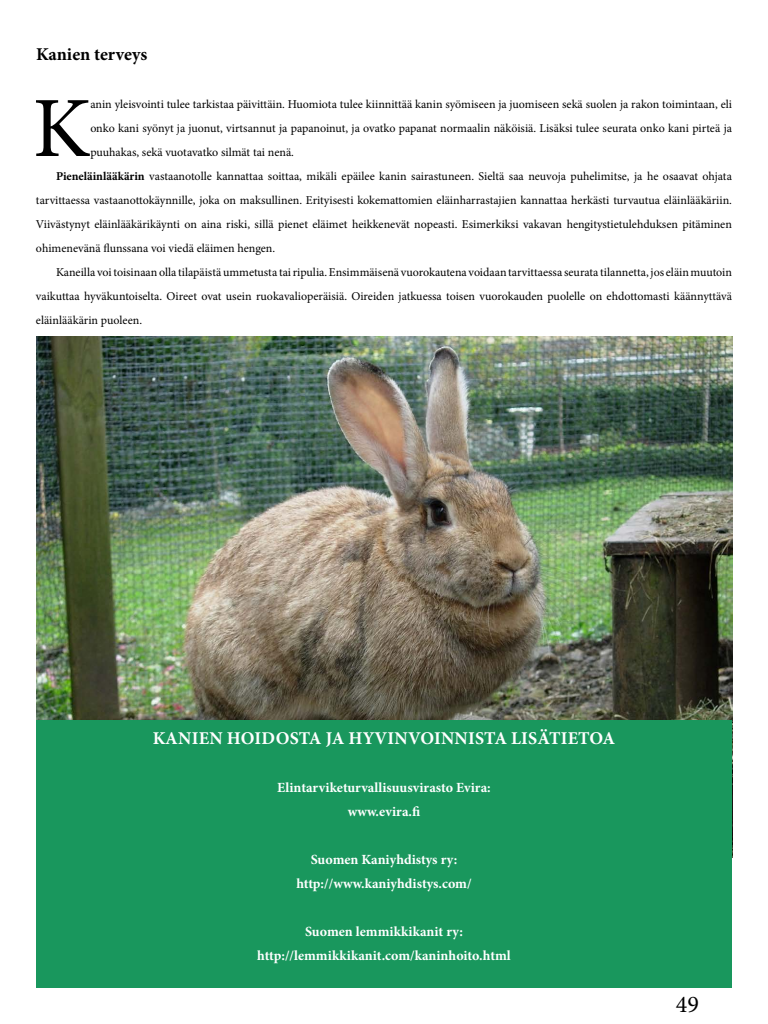
<style>
.page{position:relative;width:768px;height:1024px;background:#fff}
.page>*{position:absolute;margin:0;border:0;box-sizing:border-box;transform-origin:0 0}
.t1{font:85.8px "Minion Pro";color:#000}
.t2{font:24px "Minion Pro";color:#000}
.t3{font:700 18px "Minion Pro";letter-spacing:.01em;color:#fff}
.t4{font:700 18px "Minion Pro";letter-spacing:-.005em;color:#000}
.t5{font:700 14px "Minion Pro";color:#fff}
.t6{font:12px/24px "Minion Pro";color:#000;text-align:justify}
.s1{font-weight:700}
</style>
<div class="page">
<img style="left:36px;top:336px;width:696px;height:384px">
<div style="left:36px;top:720px;width:696px;height:268px;background:#19975d"></div>
<p class="t4" style="left:36px;top:42px;width:113px">Kanien terveys</p>
<p class="t1" style="left:33px;top:71px;width:59px">K</p>
<p class="t6" style="left:90px;top:92px;width:643px">anin yleisvointi tulee tarkistaa päivittäin. Huomiota tulee kiinnittää kanin syömiseen ja juomiseen sekä suolen ja rakon toimintaan, eli onko kani syönyt ja juonut, virtsannut ja papanoinut, ja ovatko papanat normaalin näköisiä. Lisäksi tulee seurata onko kani pirteä ja puuhakas, sekä vuotavatko silmät tai nenä.</p>
<p class="t6" style="left:36px;top:164px;width:698px;text-indent:20px"><span class="s1">Pieneläinlääkärin</span> vastaanotolle kannattaa soittaa, mikäli epäilee kanin sairastuneen. Sieltä saa neuvoja puhelimitse, ja he osaavat ohjata tarvittaessa vastaanottokäynnille, joka on maksullinen. Erityisesti kokemattomien eläinharrastajien kannattaa herkästi turvautua eläinlääkäriin.<br>Viivästynyt eläinlääkärikäynti on aina riski, sillä pienet eläimet heikkenevät nopeasti. Esimerkiksi vakavan hengitystietulehduksen pitäminen ohimenevänä flunssana voi viedä eläimen hengen.</p>
<p class="t6" style="left:36px;top:260px;width:698px;text-indent:20px">Kaneilla voi toisinaan olla tilapäistä ummetusta tai ripulia. Ensimmäisenä vuorokautena voidaan tarvittaessa seurata tilannetta, jos eläin muutoin vaikuttaa hyväkuntoiselta. Oireet ovat usein ruokavalioperäisiä. Oireiden jatkuessa toisen vuorokauden puolelle on ehdottomasti käännyttävä eläinlääkärin puoleen.</p>
<p class="t3" style="left:153px;top:726px;width:464px">KANIEN HOIDOSTA JA HYVINVOINNISTA LISÄTIETOA</p>
<p class="t5" style="left:277px;top:778px;width:215px">Elintarviketurvallisuusvirasto Evira:</p>
<p class="t5" style="left:348px;top:802px;width:74px">www.evira.fi</p>
<p class="t5" style="left:311px;top:850px;width:148px">Suomen Kaniyhdistys ry:</p>
<p class="t5" style="left:296px;top:874px;width:177px">http://www.kaniyhdistys.com/</p>
<p class="t5" style="left:305px;top:922px;width:159px">Suomen lemmikkikanit ry:</p>
<p class="t5" style="left:257px;top:946px;width:255px">http://lemmikkikanit.com/kaninhoito.html</p>
<p class="t2" style="left:676px;top:989px;width:25px">49</p>
</div>
